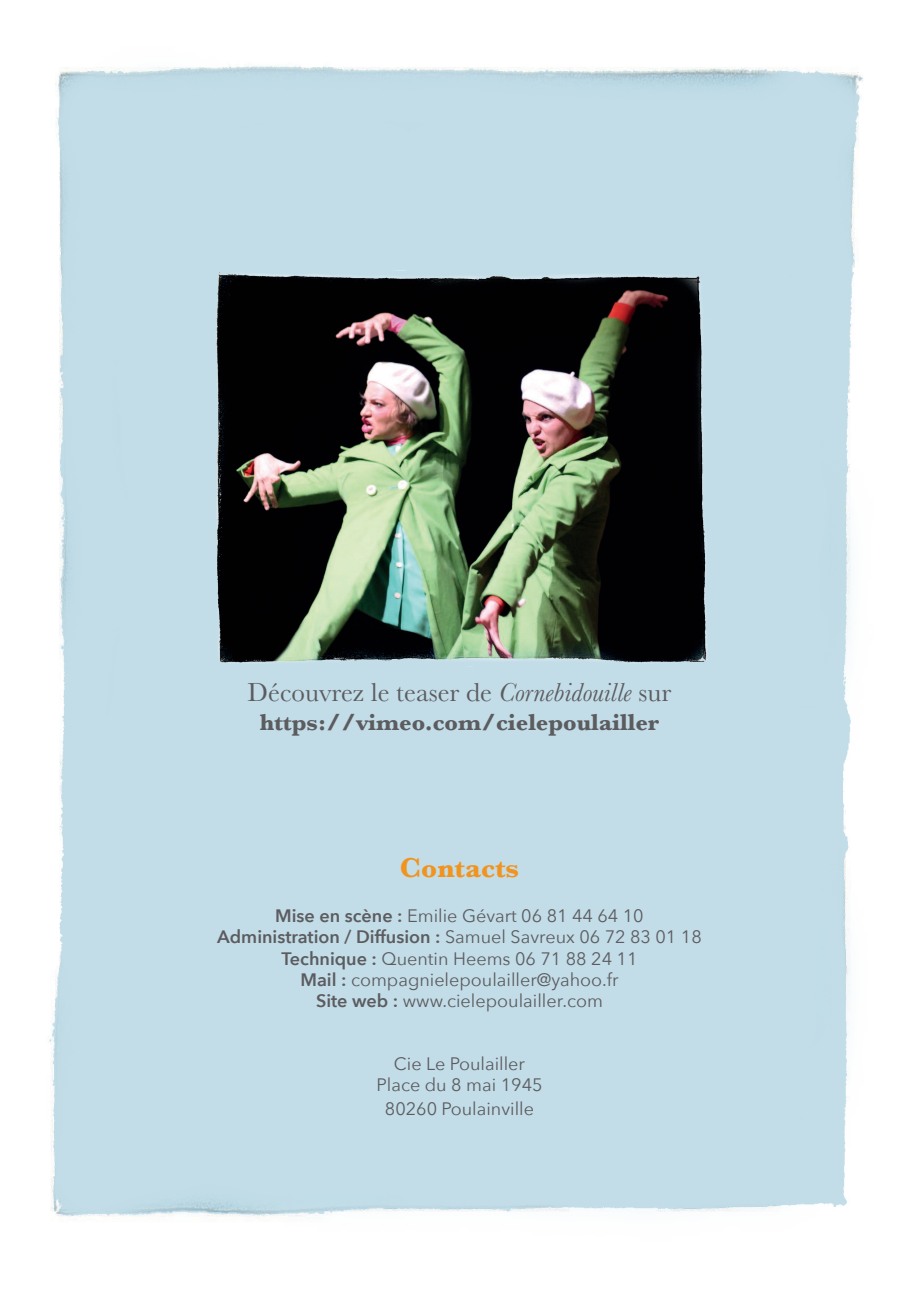
<style>
.page{position:relative;width:919px;height:1289px;background:#fff}
.page>*{position:absolute;margin:0;border:0;box-sizing:border-box;transform-origin:0 0}
.t1{font:700 28.5px "Baskerville";color:#f1931f}
.t2{font:27px "Baskerville";color:#5c5c5f}
.t3{font:700 24px "Baskerville";color:#5c5c5f}
.t4{font:18px/21px "Avenir Next";color:#5c5c5f;text-align:center}
.s1{font-style:italic}
.s2{font-weight:600}
</style>
<div class="page">
<img style="left:49px;top:66px;width:814px;height:1154px">
<h2 class="t2" style="left:247px;top:675px;width:425px">Découvrez le teaser de <span class="s1">Cornebidouille</span> sur</h2>
<h3 class="t3" style="left:260px;top:705px;width:401px">https://vimeo.com/cielepoulailler</h3>
<h1 class="t1" style="left:400px;top:848px;width:121px">Contacts</h1>
<p class="t4" style="left:217px;top:904px;width:486px"><span class="s2">Mise en scène :</span> Emilie Gévart 06 81 44 64 10<br><span class="s2">Administration / Diffusion :</span> Samuel Savreux 06 72 83 01 18<br><span class="s2">Technique :</span> Quentin Heems 06 71 88 24 11<br><span class="s2">Mail :</span> compagnielepoulailler@yahoo.fr<br><span class="s2">Site web :</span> www.cielepoulailler.com</p>
<p class="t4" style="left:376px;top:1052px;width:168px">Cie Le Poulailler<br>Place du 8 mai 1945</p>
<p class="t4" style="left:385px;top:1097px;width:151px">80260 Poulainville</p>
</div>
